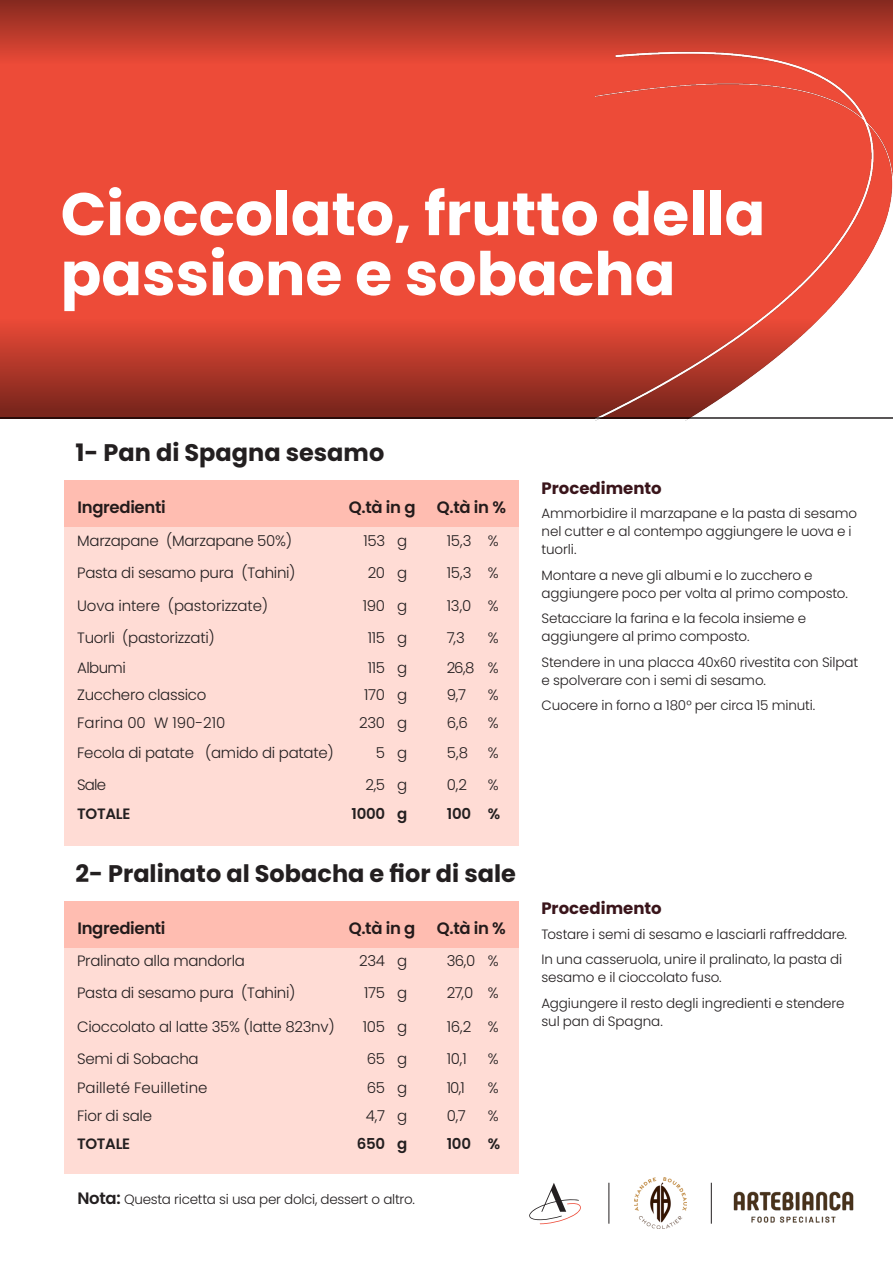
<style>
.page{position:relative;width:893px;height:1263px;background:#fff}
.page>*{position:absolute;margin:0;border:0;box-sizing:border-box;transform-origin:0 0}
.t1{font:700 60px/60px "Poppins";color:#fff}
.t2{font:700 24px "Poppins";color:#231f20}
.t3{font:600 16.5px "Poppins";letter-spacing:-.02em;color:#231f20}
.Recipe_Table_Header{font:700 16.5px "Poppins";color:#3a151b}
.Recipe_Table_Body{font:300 15px "Poppins";letter-spacing:-.02em;color:#231f20}
.Recipe_Table_Body-2{font:300 15px "Poppins";color:#231f20}
.Recipe_Table_Body-3{font:600 15px "Poppins";letter-spacing:-.02em;color:#231f20}
.Recipe_Table_Body-4{font:300 13.5px/18px "Poppins";letter-spacing:-.01em;color:#231f20}
.s1{font-weight:600;font-size:16.5px}
</style>
<div class="page">
<div style="left:64px;top:480px;width:455px;height:365px;background:#ffdcd5"></div>
<div style="left:64px;top:901px;width:455px;height:273px;background:#ffdcd5"></div>
<div style="left:0;top:0;width:893px;height:418px;background:#ed4b38"></div>
<div style="left:0;top:318px;width:893px;height:100px;background:linear-gradient(to bottom,#ec4a37,#74241b)"></div>
<div style="left:0;top:0;width:893px;height:64px;background:linear-gradient(to bottom,#84291f,#e94937)"></div>
<img style="left:596px;top:0;width:297px;height:420px">
<hr style="left:0;top:417px;width:893px;height:2px;background:#231f20">
<div style="left:64px;top:480px;width:455px;height:47px;background:#ffbdb1"></div>
<div style="left:64px;top:901px;width:455px;height:47px;background:#ffbdb1"></div>
<svg style="left:529px;top:1183px;width:52px;height:41px"></svg>
<hr style="left:609px;top:1183px;width:1px;height:41px;background:#231f20">
<hr style="left:711px;top:1183px;width:1px;height:41px;background:#231f20">
<img style="left:635px;top:1177px;width:52px;height:52px">
<img style="left:733px;top:1191px;width:121px;height:32px">
<p class="t1" style="left:61px;top:184px;width:706px">Cioccolato, frutto della passione e sobacha</p>
<p class="t2" style="left:75px;top:439px;width:310px">1- Pan di Spagna sesamo</p>
<p class="t3" style="left:78px;top:498px;width:90px">Ingredienti</p>
<p class="t3" style="left:349px;top:498px;width:68px">Q.tà in g</p>
<p class="t3" style="left:437px;top:498px;width:71px">Q.tà in %</p>
<p class="Recipe_Table_Body" style="left:77px;top:532px;width:216px">Marzapane (Marzapane 50%)</p>
<p class="Recipe_Table_Body" style="left:363px;top:532px;width:23px">153</p>
<p class="Recipe_Table_Body" style="left:397px;top:532px;width:12px">g</p>
<p class="Recipe_Table_Body" style="left:447px;top:532px;width:26px">15,3</p>
<p class="Recipe_Table_Body" style="left:488px;top:532px;width:12px">%</p>
<p class="Recipe_Table_Body" style="left:77px;top:564px;width:220px">Pasta di sesamo pura (Tahini)</p>
<p class="Recipe_Table_Body" style="left:368px;top:564px;width:19px">20</p>
<p class="Recipe_Table_Body" style="left:397px;top:564px;width:12px">g</p>
<p class="Recipe_Table_Body" style="left:447px;top:564px;width:26px">15,3</p>
<p class="Recipe_Table_Body" style="left:488px;top:564px;width:12px">%</p>
<p class="Recipe_Table_Body" style="left:77px;top:597px;width:193px">Uova intere (pastorizzate)</p>
<p class="Recipe_Table_Body" style="left:363px;top:597px;width:24px">190</p>
<p class="Recipe_Table_Body" style="left:397px;top:597px;width:12px">g</p>
<p class="Recipe_Table_Body" style="left:447px;top:597px;width:26px">13,0</p>
<p class="Recipe_Table_Body" style="left:488px;top:597px;width:12px">%</p>
<p class="Recipe_Table_Body" style="left:77px;top:629px;width:139px">Tuorli (pastorizzati)</p>
<p class="Recipe_Table_Body" style="left:368px;top:629px;width:19px">115</p>
<p class="Recipe_Table_Body" style="left:397px;top:629px;width:12px">g</p>
<p class="Recipe_Table_Body" style="left:447px;top:629px;width:20px">7,3</p>
<p class="Recipe_Table_Body" style="left:488px;top:629px;width:12px">%</p>
<p class="Recipe_Table_Body" style="left:77px;top:659px;width:50px">Albumi</p>
<p class="Recipe_Table_Body" style="left:368px;top:659px;width:19px">115</p>
<p class="Recipe_Table_Body" style="left:397px;top:659px;width:12px">g</p>
<p class="Recipe_Table_Body" style="left:447px;top:659px;width:29px">26,8</p>
<p class="Recipe_Table_Body" style="left:488px;top:659px;width:12px">%</p>
<p class="Recipe_Table_Body" style="left:77px;top:686px;width:131px">Zucchero classico</p>
<p class="Recipe_Table_Body" style="left:364px;top:686px;width:23px">170</p>
<p class="Recipe_Table_Body" style="left:397px;top:686px;width:12px">g</p>
<p class="Recipe_Table_Body" style="left:447px;top:686px;width:21px">9,7</p>
<p class="Recipe_Table_Body" style="left:488px;top:686px;width:12px">%</p>
<p class="Recipe_Table_Body-2" style="left:77px;top:714px;width:150px">Farina 00 W 190-210</p>
<p class="Recipe_Table_Body" style="left:359px;top:714px;width:27px">230</p>
<p class="Recipe_Table_Body" style="left:397px;top:714px;width:12px">g</p>
<p class="Recipe_Table_Body" style="left:447px;top:714px;width:23px">6,6</p>
<p class="Recipe_Table_Body" style="left:488px;top:714px;width:12px">%</p>
<p class="Recipe_Table_Body" style="left:77px;top:744px;width:258px">Fecola di patate (amido di patate)</p>
<p class="Recipe_Table_Body" style="left:376px;top:744px;width:11px">5</p>
<p class="Recipe_Table_Body" style="left:397px;top:744px;width:12px">g</p>
<p class="Recipe_Table_Body" style="left:447px;top:744px;width:23px">5,8</p>
<p class="Recipe_Table_Body" style="left:488px;top:744px;width:12px">%</p>
<p class="Recipe_Table_Body" style="left:77px;top:776px;width:30px">Sale</p>
<p class="Recipe_Table_Body" style="left:365px;top:776px;width:21px">2,5</p>
<p class="Recipe_Table_Body" style="left:397px;top:776px;width:12px">g</p>
<p class="Recipe_Table_Body" style="left:447px;top:776px;width:22px">0,2</p>
<p class="Recipe_Table_Body" style="left:488px;top:776px;width:12px">%</p>
<p class="Recipe_Table_Body-3" style="left:77px;top:805px;width:55px">TOTALE</p>
<p class="Recipe_Table_Body-3" style="left:352px;top:805px;width:35px">1000</p>
<p class="Recipe_Table_Body-3" style="left:397px;top:805px;width:12px">g</p>
<p class="Recipe_Table_Body-3" style="left:447px;top:805px;width:26px">100</p>
<p class="Recipe_Table_Body-3" style="left:488px;top:805px;width:14px">%</p>
<p class="t2" style="left:75px;top:860px;width:442px">2- Pralinato al Sobacha e fior di sale</p>
<p class="t3" style="left:77px;top:918px;width:90px">Ingredienti</p>
<p class="t3" style="left:349px;top:918px;width:68px">Q.tà in g</p>
<p class="t3" style="left:437px;top:918px;width:71px">Q.tà in %</p>
<p class="Recipe_Table_Body" style="left:77px;top:952px;width:169px">Pralinato alla mandorla</p>
<p class="Recipe_Table_Body" style="left:359px;top:952px;width:27px">234</p>
<p class="Recipe_Table_Body" style="left:397px;top:952px;width:12px">g</p>
<p class="Recipe_Table_Body" style="left:447px;top:952px;width:30px">36,0</p>
<p class="Recipe_Table_Body" style="left:488px;top:952px;width:12px">%</p>
<p class="Recipe_Table_Body" style="left:77px;top:984px;width:220px">Pasta di sesamo pura (Tahini)</p>
<p class="Recipe_Table_Body" style="left:364px;top:984px;width:23px">175</p>
<p class="Recipe_Table_Body" style="left:397px;top:984px;width:12px">g</p>
<p class="Recipe_Table_Body" style="left:447px;top:984px;width:28px">27,0</p>
<p class="Recipe_Table_Body" style="left:488px;top:984px;width:12px">%</p>
<p class="Recipe_Table_Body" style="left:77px;top:1018px;width:259px">Cioccolato al latte 35% (latte 823nv)</p>
<p class="Recipe_Table_Body" style="left:363px;top:1018px;width:24px">105</p>
<p class="Recipe_Table_Body" style="left:397px;top:1018px;width:12px">g</p>
<p class="Recipe_Table_Body" style="left:447px;top:1018px;width:26px">16,2</p>
<p class="Recipe_Table_Body" style="left:488px;top:1018px;width:12px">%</p>
<p class="Recipe_Table_Body" style="left:77px;top:1050px;width:123px">Semi di Sobacha</p>
<p class="Recipe_Table_Body" style="left:367px;top:1050px;width:20px">65</p>
<p class="Recipe_Table_Body" style="left:397px;top:1050px;width:12px">g</p>
<p class="Recipe_Table_Body" style="left:447px;top:1050px;width:22px">10,1</p>
<p class="Recipe_Table_Body" style="left:488px;top:1050px;width:12px">%</p>
<p class="Recipe_Table_Body-2" style="left:77px;top:1079px;width:132px">Pailleté Feuilletine</p>
<p class="Recipe_Table_Body" style="left:367px;top:1079px;width:20px">65</p>
<p class="Recipe_Table_Body" style="left:397px;top:1079px;width:12px">g</p>
<p class="Recipe_Table_Body" style="left:447px;top:1079px;width:20px">10,1</p>
<p class="Recipe_Table_Body" style="left:488px;top:1079px;width:12px">%</p>
<p class="Recipe_Table_Body" style="left:77px;top:1107px;width:76px">Fior di sale</p>
<p class="Recipe_Table_Body" style="left:366px;top:1107px;width:21px">4,7</p>
<p class="Recipe_Table_Body" style="left:397px;top:1107px;width:12px">g</p>
<p class="Recipe_Table_Body" style="left:447px;top:1107px;width:21px">0,7</p>
<p class="Recipe_Table_Body" style="left:488px;top:1107px;width:12px">%</p>
<p class="Recipe_Table_Body-3" style="left:77px;top:1135px;width:55px">TOTALE</p>
<p class="Recipe_Table_Body-3" style="left:357px;top:1135px;width:30px">650</p>
<p class="Recipe_Table_Body-3" style="left:397px;top:1135px;width:12px">g</p>
<p class="Recipe_Table_Body-3" style="left:447px;top:1135px;width:26px">100</p>
<p class="Recipe_Table_Body-3" style="left:488px;top:1135px;width:14px">%</p>
<p class="Recipe_Table_Body-4" style="left:77px;top:1190px;width:339px"><span class="s1">Nota:</span> Questa ricetta si usa per dolci, dessert o altro.</p>
<p class="Recipe_Table_Header" style="left:542px;top:478px;width:122px">Procedimento</p>
<p class="Recipe_Table_Body-4" style="left:542px;top:504px;width:317px">Ammorbidire il marzapane e la pasta di sesamo</p>
<p class="Recipe_Table_Body-4" style="left:542px;top:522px;width:312px">nel cutter e al contempo aggiungere le uova e i</p>
<p class="Recipe_Table_Body-4" style="left:542px;top:540px;width:37px">tuorli.</p>
<p class="Recipe_Table_Body-4" style="left:542px;top:566px;width:273px">Montare a neve gli albumi e lo zucchero e</p>
<p class="Recipe_Table_Body-4" style="left:542px;top:584px;width:308px">aggiungere poco per volta al primo composto.</p>
<p class="Recipe_Table_Body-4" style="left:542px;top:609px;width:266px">Setacciare la farina e la fecola insieme e aggiungere al primo composto.</p>
<p class="Recipe_Table_Body-4" style="left:542px;top:653px;width:318px">Stendere in una placca 40x60 rivestita con Silpat e spolverare con i semi di sesamo.</p>
<p class="Recipe_Table_Body-4" style="left:542px;top:696px;width:275px">Cuocere in forno a 180° per circa 15 minuti.</p>
<p class="Recipe_Table_Header" style="left:541px;top:899px;width:122px">Procedimento</p>
<p class="Recipe_Table_Body-4" style="left:541px;top:925px;width:307px">Tostare i semi di sesamo e lasciarli raffreddare.</p>
<p class="Recipe_Table_Body-4" style="left:541px;top:951px;width:302px">In una casseruola, unire il pralinato, la pasta di sesamo e il cioccolato fuso.</p>
<p class="Recipe_Table_Body-4" style="left:541px;top:994px;width:304px">Aggiungere il resto degli ingredienti e stendere sul pan di Spagna.</p>
</div>
